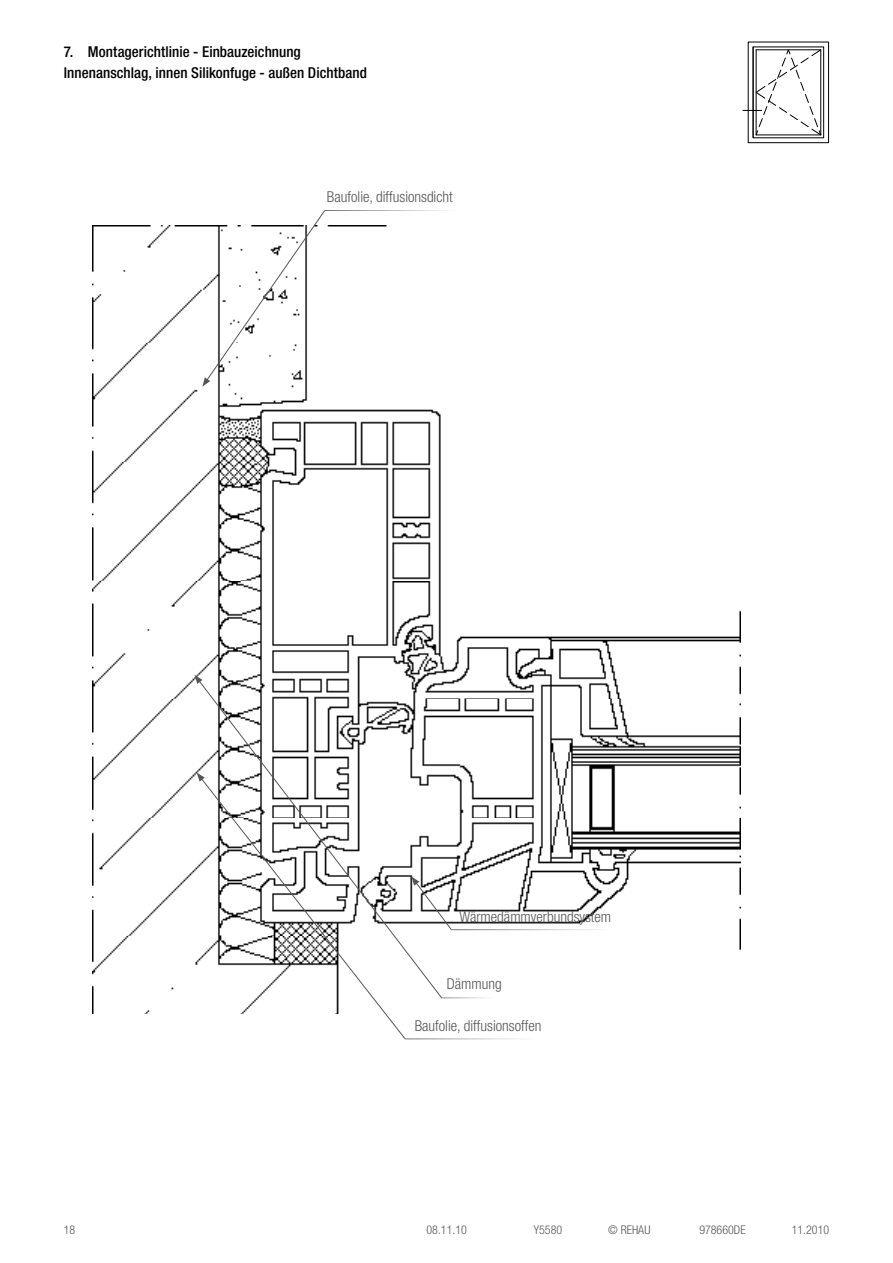
<style>
.page{position:relative;width:893px;height:1263px;background:#fff}
.page>*{position:absolute;margin:0;border:0;box-sizing:border-box;transform-origin:0 0}
.t1{font:500 condensed 15px "Helvetica Neue LT Com";letter-spacing:.005em;color:#000}
.t2{font:300 condensed 15px "Helvetica Neue LT Com";color:#565656}
.t3{font:300 condensed 12px "Helvetica Neue LT Com";color:#565656}
</style>
<div class="page">
<div style="left:748px;top:42px;width:81px;height:101px;border:1px solid #000"></div>
<div style="left:753px;top:47px;width:71px;height:91px;border:1px solid #000"></div>
<svg style="left:743px;top:46px;width:78px;height:92px"></svg>
<img style="left:92px;top:225px;width:649px;height:788px">
<svg style="left:202px;top:210px;width:123px;height:177px"></svg>
<svg style="left:198px;top:679px;width:244px;height:319px"></svg>
<svg style="left:194px;top:675px;width:9px;height:9px"></svg>
<hr style="left:441px;top:997px;width:59px;height:1px;background:#fff">
<svg style="left:200px;top:777px;width:205px;height:262px"></svg>
<svg style="left:197px;top:772px;width:8px;height:10px"></svg>
<svg style="left:411px;top:876px;width:41px;height:54px"></svg>
<hr style="left:451px;top:929px;width:155px;height:1px;background:#fff">
<p class="t1" style="left:64px;top:43px;width:239px">7. Montagerichtlinie - Einbauzeichnung</p>
<p class="t1" style="left:64px;top:64px;width:305px">Innenanschlag, innen Silikonfuge - außen Dichtband</p>
<p class="t2" style="left:327px;top:188px;width:127px">Baufolie, diffusionsdicht</p>
<p class="t2" style="left:459px;top:908px;width:153px">Wärmedämmverbundsystem</p>
<p class="t2" style="left:447px;top:975px;width:57px">Dämmung</p>
<p class="t2" style="left:415px;top:1017px;width:128px">Baufolie, diffusionsoffen</p>
<p class="t3" style="left:64px;top:1222px;width:13px">1 8</p>
<p class="t3" style="left:534px;top:1222px;width:30px">Y5580</p>
<p class="t3" style="left:608px;top:1222px;width:44px">© REHAU</p>
<p class="t3" style="left:699px;top:1222px;width:48px">978660DE</p>
<p class="t3" style="left:792px;top:1222px;width:39px">11 .201 0</p>
<p class="t3" style="left:427px;top:1222px;width:42px">08.11 .1 0</p>
</div>
